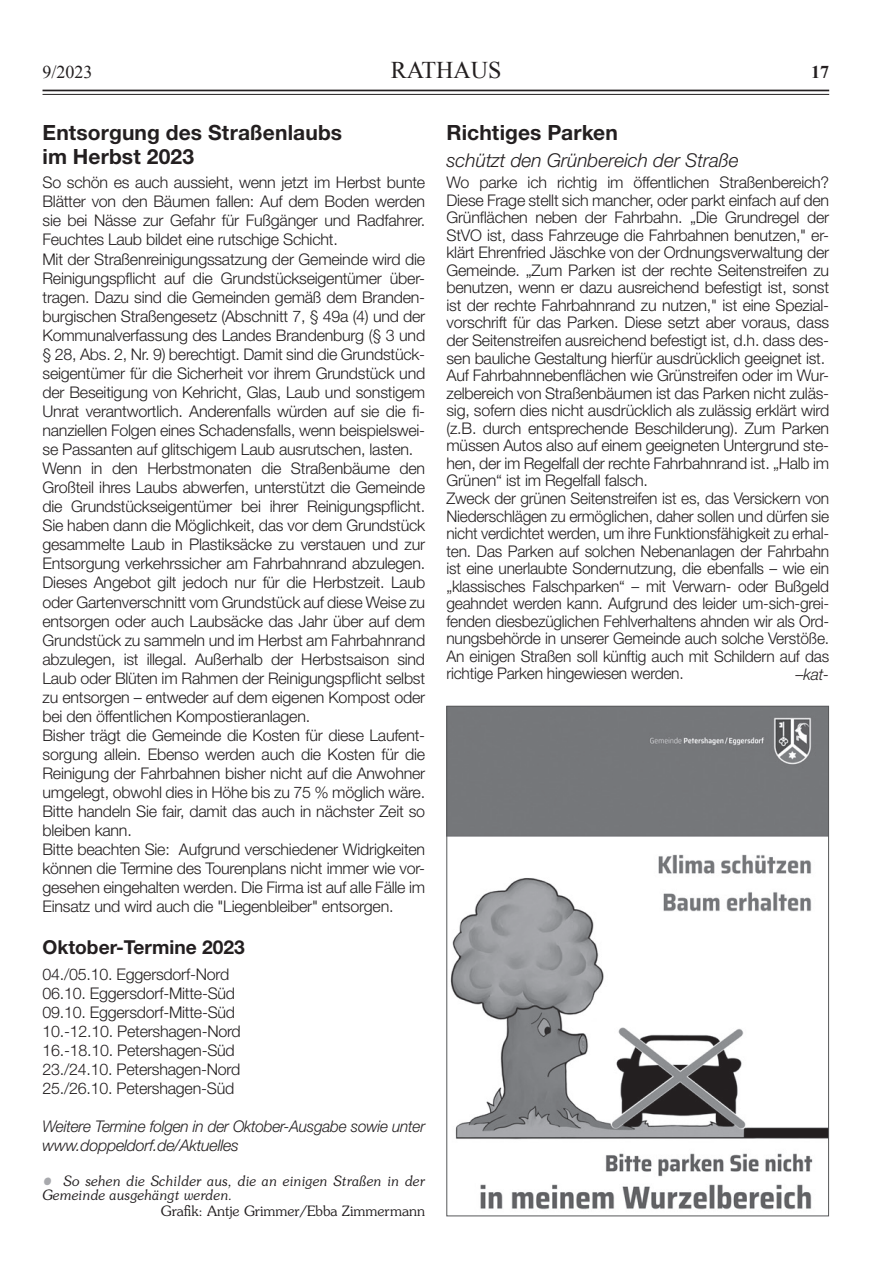
<style>
.page{position:relative;width:893px;height:1263px;background:#fff}
.page>*{position:absolute;margin:0;border:0;box-sizing:border-box;transform-origin:0 0}
.t1{font:24px "Times New Roman";color:#231f20}
.t2{font:21px/24px "Helvetica Neue Bol 1";letter-spacing:.005em;color:#231f20}
.t3{font:19.2px "Helvetica Neue Bol 1";color:#231f20}
.t4{font:italic 300 19.05px "Helvetica Neue";color:#231f20}
.t5{font:18px "Times New Roman";color:#231f20}
.t6{font:700 18px "Times New Roman";color:#231f20}
.t7{font:16.05px/19px "Helvetica Neue Ligh 1";letter-spacing:-.015em;color:#231f20}
.t8{font:italic 300 16.05px/19px "Helvetica Neue";letter-spacing:-.015em;color:#231f20;scale:.96 1}
.t9{font:italic 300 16.05px "Helvetica Neue";letter-spacing:-.015em;color:#231f20}
.t10{font:italic 300 14.25px/14.5px "Souvenir";color:#231f20;scale:.96 1}
.t11{font:300 14.25px "Souvenir";color:#231f20}
.s1{font-size:22.5px;color:#a8a9ad}
</style>
<div class="page">
<hr style="left:43px;top:90px;width:786px;height:1px;background:#231f20">
<hr style="left:43px;top:94px;width:786px;height:1px;background:#231f20">
<img style="left:448px;top:708px;width:379px;height:502px">
<p class="t5" style="left:43px;top:60px;width:52px">9/2023</p>
<h1 class="t1" style="left:391px;top:54px;width:112px">RATHAUS</h1>
<p class="t6" style="left:811px;top:59px;width:19px">17</p>
<h2 class="t2" style="left:43px;top:120px;width:301px">Entsorgung des Straßenlaubs im Herbst 2023</h2>
<p class="t7" style="left:43px;top:173px;width:384px">So schön es auch aussieht, wenn jetzt im Herbst bunte Blätter von den Bäumen fallen: Auf dem Boden werden sie bei Nässe zur Gefahr für Fußgänger und Radfahrer.<br>Feuchtes Laub bildet eine rutschige Schicht.<br>Mit der Straßenreinigungssatzung der Gemeinde wird die Reinigungspflicht auf die Grundstückseigentümer über&shy;tragen. Dazu sind die Gemeinden gemäß dem Branden&shy;burgischen Straßengesetz (Abschnitt 7, § 49a (4) und der Kommunalverfassung des Landes Brandenburg (§ 3 und § 28, Abs. 2, Nr. 9) berechtigt. Damit sind die Grundstück&shy;seigentümer für die Sicherheit vor ihrem Grundstück und der Beseitigung von Kehricht, Glas, Laub und sonstigem Unrat verantwortlich. Anderenfalls würden auf sie die fi&shy;nanziellen Folgen eines Schadensfalls, wenn beispielswei&shy;se Passanten auf glitschigem Laub ausrutschen, lasten.<br>Wenn in den Herbstmonaten die Straßenbäume den Großteil ihres Laubs abwerfen, unterstützt die Gemeinde die Grundstückseigentümer bei ihrer Reinigungspflicht.<br>Sie haben dann die Möglichkeit, das vor dem Grundstück gesammelte Laub in Plastiksäcke zu verstauen und zur Entsorgung verkehrssicher am Fahrbahnrand abzulegen.<br>Dieses Angebot gilt jedoch nur für die Herbstzeit. Laub oder Gartenverschnitt vom Grundstück auf diese Weise zu entsorgen oder auch Laubsäcke das Jahr über auf dem Grundstück zu sammeln und im Herbst am Fahrbahnrand abzulegen, ist illegal. Außerhalb der Herbstsaison sind Laub oder Blüten im Rahmen der Reinigungspflicht selbst zu entsorgen – entweder auf dem eigenen Kompost oder bei den öffentlichen Kompostieranlagen.<br>Bisher trägt die Gemeinde die Kosten für diese Laufent&shy;sorgung allein. Ebenso werden auch die Kosten für die Reinigung der Fahrbahnen bisher nicht auf die Anwohner umgelegt, obwohl dies in Höhe bis zu 75 % möglich wäre.<br>Bitte handeln Sie fair, damit das auch in nächster Zeit so bleiben kann.<br>Bitte beachten Sie: Aufgrund verschiedener Widrigkeiten können die Termine des Tourenplans nicht immer wie vor&shy;gesehen eingehalten werden. Die Firma ist auf alle Fälle im Einsatz und wird auch die "Liegenbleiber" entsorgen.</p>
<p class="t3" style="left:43px;top:935px;width:204px">Oktober-Termine 2023</p>
<p class="t7" style="left:43px;top:964px;width:200px">04./05.10. Eggersdorf-Nord<br>06.10. Eggersdorf-Mitte-Süd<br>09.10. Eggersdorf-Mitte-Süd<br>10.-12.10. Petershagen-Nord<br>16.-18.10. Petershagen-Süd<br>23./24.10. Petershagen-Nord<br>25./26.10. Petershagen-Süd</p>
<p class="t8" style="left:43px;top:1117px;width:400px">Weitere Termine folgen in der Oktober-Ausgabe sowie unter www.doppeldorf.de/Aktuelles</p>
<p class="t10" style="left:43px;top:1173px;width:400px"><span class="s1">•</span> So sehen die Schilder aus, die an einigen Straßen in der<br>Gemeinde ausgehängt werden.</p>
<p class="t11" style="left:161px;top:1202px;width:266px">Grafik: Antje Grimmer/Ebba Zimmermann</p>
<h2 class="t2" style="left:446px;top:120px;width:173px">Richtiges Parken</h2>
<p class="t4" style="left:446px;top:149px;width:294px">schützt den Grünbereich der Straße</p>
<p class="t7" style="left:446px;top:173px;width:384px;line-height:17.5px">Wo parke ich richtig im öffentlichen Straßenbereich?<br>Diese Frage stellt sich mancher, oder parkt einfach auf den Grünflächen neben der Fahrbahn. „Die Grundregel der StVO ist, dass Fahrzeuge die Fahrbahnen benutzen," er&shy;klärt Ehrenfried Jäschke von der Ordnungsverwaltung der Gemeinde. „Zum Parken ist der rechte Seitenstreifen zu benutzen, wenn er dazu ausreichend befestigt ist, sonst ist der rechte Fahrbahnrand zu nutzen," ist eine Spezial&shy;vorschrift für das Parken. Diese setzt aber voraus, dass der Seitenstreifen ausreichend befestigt ist, d.h. dass des&shy;sen bauliche Gestaltung hierfür ausdrücklich geeignet ist.<br>Auf Fahrbahnnebenflächen wie Grünstreifen oder im Wur&shy;zelbereich von Straßenbäumen ist das Parken nicht zuläs&shy;sig, sofern dies nicht ausdrücklich als zulässig erklärt wird (z.B. durch entsprechende Beschilderung). Zum Parken müssen Autos also auf einem geeigneten Untergrund ste&shy;hen, der im Regelfall der rechte Fahrbahnrand ist. „Halb im Grünen“ ist im Regelfall falsch.<br>Zweck der grünen Seitenstreifen ist es, das Versickern von Niederschlägen zu ermöglichen, daher sollen und dürfen sie nicht verdichtet werden, um ihre Funktionsfähigkeit zu erhal&shy;ten. Das Parken auf solchen Nebenanlagen der Fahrbahn ist eine unerlaubte Sondernutzung, die ebenfalls – wie ein „klassisches Falschparken“ – mit Verwarn- oder Bußgeld geahndet werden kann. Aufgrund des leider um-sich-grei&shy;fenden diesbezüglichen Fehlverhaltens ahnden wir als Ord&shy;nungsbehörde in unserer Gemeinde auch solche Verstöße.<br>An einigen Straßen soll künftig auch mit Schildern auf das richtige Parken hingewiesen werden.</p>
<p class="t9" style="left:796px;top:664px;width:35px">–kat-</p>
</div>
